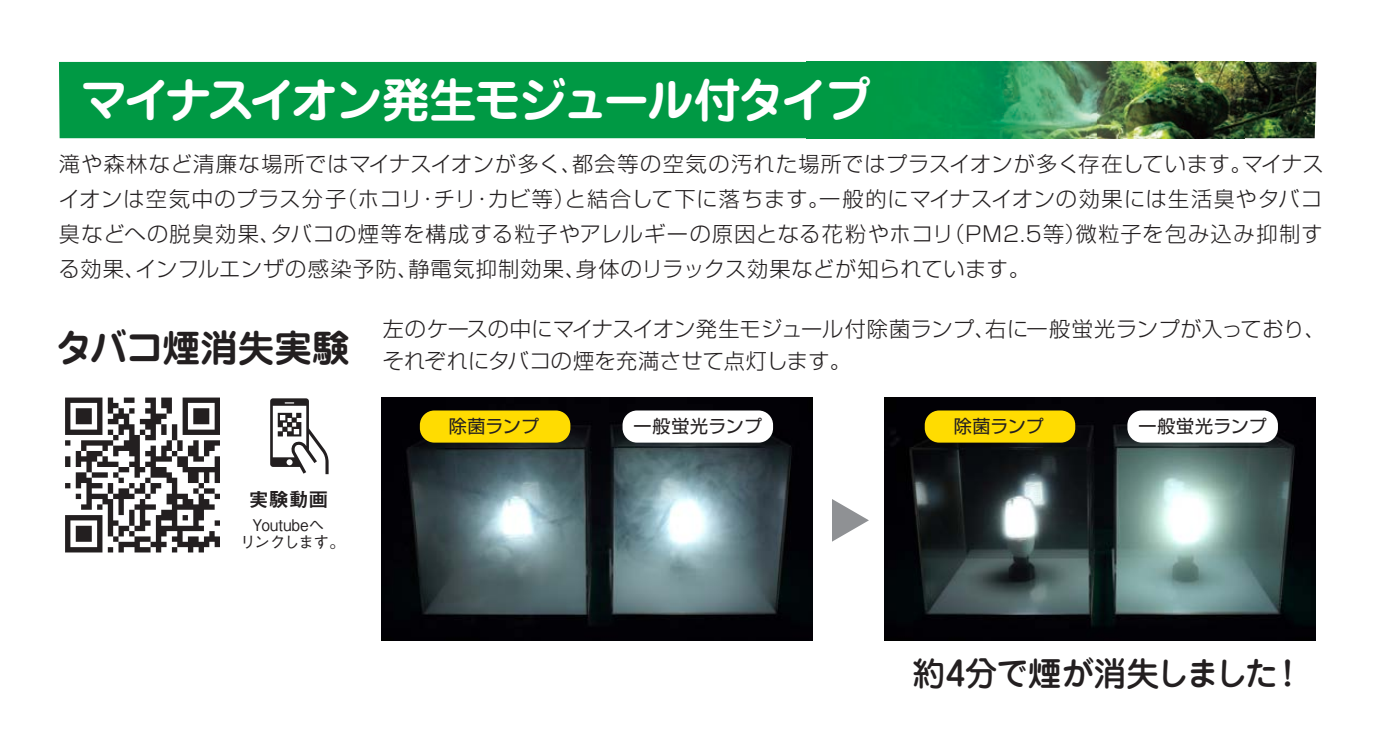
<style>
.page{position:relative;width:1378px;height:751px;background:#fff}
.page>*{position:absolute;margin:0;border:0;box-sizing:border-box;transform-origin:0 0}
.t1{font:700 47.48px "Jun 501 Pro";letter-spacing:-.085em;color:#fff}
.t2{font:700 37.35px "Jun 501 Pro";letter-spacing:-.02em;color:#231f20}
.t3{font:500 33.07px "Jun 34 Pro";letter-spacing:-.04em;color:#231f20}
.t4{font:300 21.15px/34.9px "Shin Go Pro";letter-spacing:.025em;color:#231f20;text-align:justify}
.t5{font:20.03px "Midashi Go Pro MB31";color:#231f20}
.t6{font:18px "Shin Go Pro";letter-spacing:.015em;color:#231f20}
.t7{font:500 16.2px/17.6px "Gothic BBB Pr 6 N";letter-spacing:-.015em;color:#231f20;text-align:center;scale:.9 1}
</style>
<div class="page">
<div style="left:59px;top:62px;width:748px;height:76px;background:#094"></div>
<img style="left:807px;top:62px;width:509px;height:76px">
<svg style="left:832px;top:499px;width:37px;height:42px"></svg>
<img style="left:381px;top:397px;width:431px;height:243px">
<img style="left:884px;top:397px;width:431px;height:243px">
<div style="left:420px;top:410px;width:150px;height:32px;background:#ffdc01;border-radius:14px"></div>
<div style="left:622px;top:410px;width:151px;height:32px;background:#fff;border-radius:14px"></div>
<div style="left:925px;top:410px;width:150px;height:32px;background:#ffdc01;border-radius:14px"></div>
<div style="left:1127px;top:410px;width:151px;height:32px;background:#fff;border-radius:14px"></div>
<svg style="left:65px;top:397px;width:155px;height:155px"></svg>
<svg style="left:270px;top:398px;width:59px;height:76px"></svg>
<h1 class="t1" style="left:80px;top:62px;width:793px">マイナスイオン発生モジュール付タイプ</h1>
<p class="t4" style="left:59px;top:144px;width:1266px">滝や森林など清廉な場所ではマイナスイオンが多く、都会等の空気の汚れた場所ではプラスイオンが多く存在しています。マイナスイオンは空気中のプラス分子（ホコリ・チリ・カビ等）と結合して下に落ちます。一般的にマイナスイオンの効果には生活臭やタバコ臭などへの脱臭効果、タバコの煙等を構成する粒子やアレルギーの原因となる花粉やホコリ（PM2.5等）微粒子を包み込み抑制する効果、インフルエンザの感染予防、静電気抑制効果、身体のリラックス効果などが知られています。</p>
<p class="t4" style="left:383px;top:310px;width:944px;line-height:32.4px">左のケースの中にマイナスイオン発生モジュール付除菌ランプ、右に一般蛍光ランプが入っており、それぞれにタバコの煙を充満させて点灯します。</p>
<h2 class="t2" style="left:55px;top:318px;width:296px">タバコ煙消失実験</h2>
<p class="t5" style="left:249px;top:483px;width:81px">実験動画</p>
<p class="t7" style="left:240px;top:515px;width:119px">Youtubeへ<br>リンクします。</p>
<p class="t6" style="left:449px;top:411px;width:92px">除菌ランプ</p>
<p class="t6" style="left:633px;top:411px;width:130px">一般蛍光ランプ</p>
<p class="t6" style="left:953px;top:411px;width:92px">除菌ランプ</p>
<p class="t6" style="left:1138px;top:411px;width:130px">一般蛍光ランプ</p>
<h3 class="t3" style="left:912px;top:647px;width:394px">約4分で煙が消失しました！</h3>
</div>
